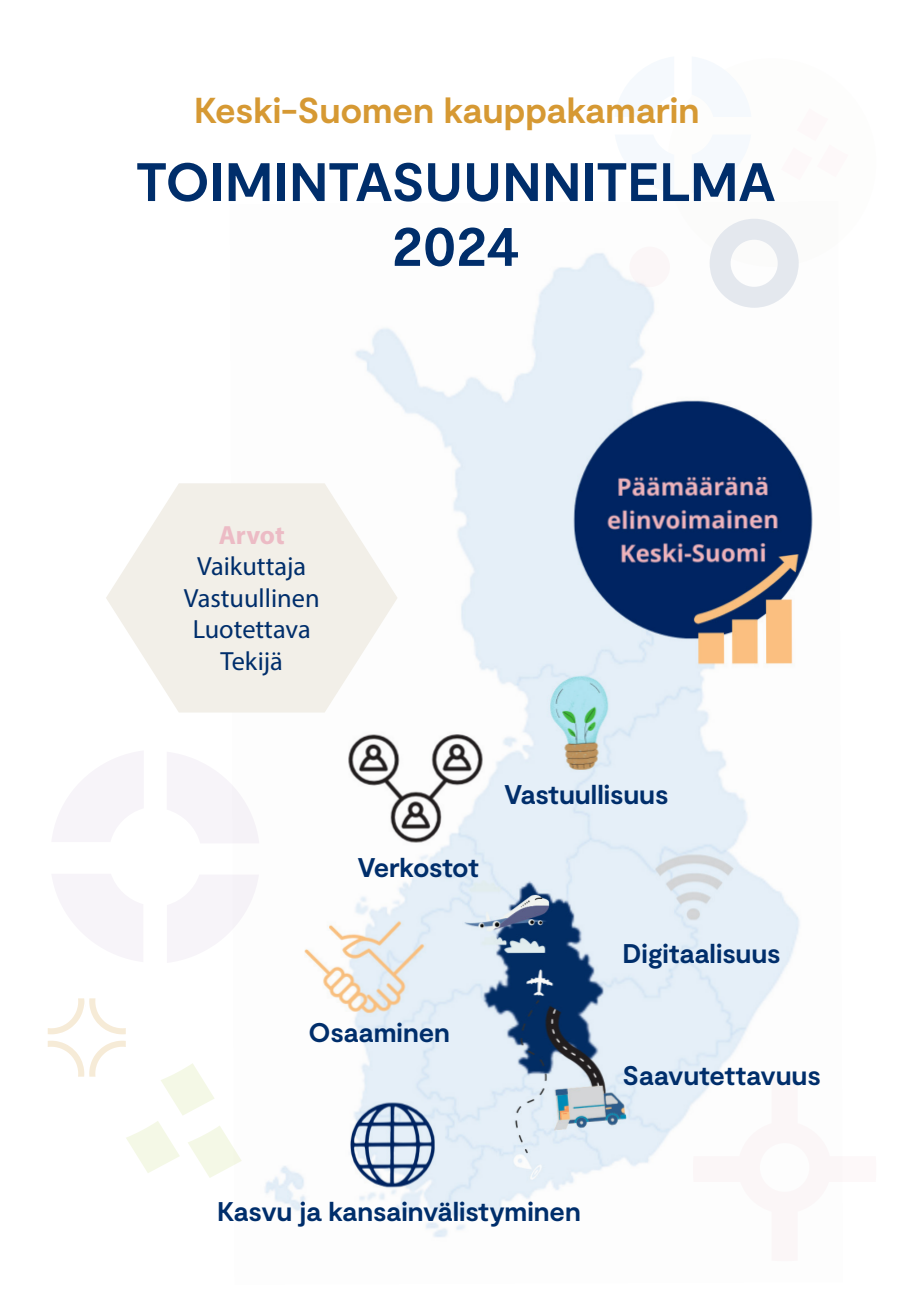
<style>
.page{position:relative;width:915px;height:1306px;background:#fff}
.page>*{position:absolute;margin:0;border:0;box-sizing:border-box;transform-origin:0 0}
.kuvaaja{font:700 54px "Moderat";letter-spacing:-.005em;color:#002e6b}
.kuvaaja-2{font:700 36px "Moderat";letter-spacing:-.005em;color:#d69933}
.kuvaaja-3{font:700 27px "Moderat";letter-spacing:-.005em;color:#002e6b}
.kuvaaja-4{font:26.4px/31.7px "Myriad Pro";color:#002e6b;text-align:center}
.s1{font-weight:700;color:#ecbbc5}
</style>
<div class="page">
<img style="left:230px;top:253px;width:583px;height:985px">
<svg style="left:167px;top:751px;width:92px;height:92px"></svg>
<svg style="left:52px;top:751px;width:91px;height:91px"></svg>
<svg style="left:167px;top:874px;width:92px;height:89px"></svg>
<svg style="left:52px;top:874px;width:91px;height:88px"></svg>
<svg style="left:48px;top:998px;width:78px;height:36px"></svg>
<div style="left:667px;top:58px;width:208px;height:209px;background:#fdfdfc;border-radius:50%"></div>
<svg style="left:709px;top:219px;width:89px;height:89px"></svg>
<svg style="left:629px;top:253px;width:40px;height:34px"></svg>
<svg style="left:48px;top:1040px;width:194px;height:137px"></svg>
<svg style="left:692px;top:1076px;width:121px;height:162px"></svg>
<svg style="left:106px;top:483px;width:291px;height:229px;fill:#f2efe8"></svg>
<p class="kuvaaja-2" style="left:194px;top:90px;width:507px">Keski-Suomen kauppakamarin</p>
<p class="kuvaaja" style="left:135px;top:151px;width:641px">TOIMINTASUUNNITELMA</p>
<p class="kuvaaja" style="left:392px;top:215px;width:129px">2024</p>
<p class="kuvaaja-4" style="left:184px;top:518px;width:137px"><span class="s1">Arvot<br></span>Vaikuttaja<br>Vastuullinen<br>Luotettava<br>Tekijä</p>
<p class="kuvaaja-3" style="left:357px;top:851px;width:123px">Verkostot</p>
<p class="kuvaaja-3" style="left:504px;top:779px;width:166px">Vastuullisuus</p>
<p class="kuvaaja-3" style="left:308px;top:1016px;width:143px">Osaaminen</p>
<p class="kuvaaja-3" style="left:622px;top:937px;width:160px">Digitaalisuus</p>
<p class="kuvaaja-3" style="left:622px;top:1059px;width:200px">Saavutettavuus</p>
<p class="kuvaaja-3" style="left:217px;top:1196px;width:365px">Kasvu ja kansainvälistyminen</p>
</div>
